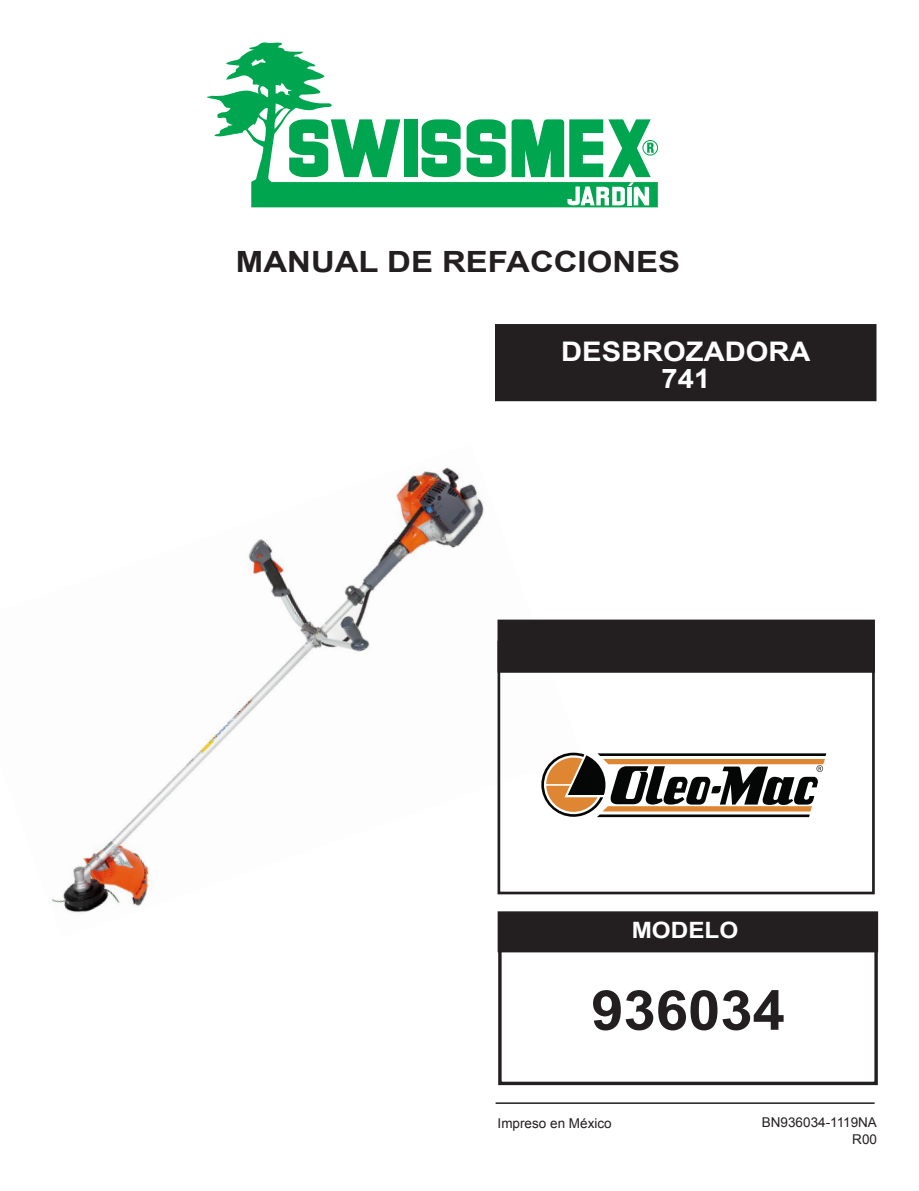
<style>
.page{position:relative;width:919px;height:1191px;background:#fff}
.page>*{position:absolute;margin:0;border:0;box-sizing:border-box;transform-origin:0 0}
.t1{font:700 55.2px "Arial";color:#231f20;scale:1.05 1}
.t2{font:700 29.25px "Arial";color:#231f20;scale:1.12 1}
.t3{font:700 27px/27px "Arial";color:#fff;text-align:center;scale:1.08 1}
.t4{font:700 22.5px "Arial";color:#fff;scale:1.08 1}
.t5{font:13.5px/16.8px "Arial";color:#231f20;text-align:right}
</style>
<div class="page">
<img style="left:51px;top:467px;width:530px;height:446px">
<svg style="left:207px;top:42px;width:450px;height:165px"></svg>
<svg style="left:511px;top:119px;width:143px;height:86px"></svg>
<div style="left:495px;top:324px;width:381px;height:77px;background:#231f20"></div>
<div style="left:497px;top:619px;width:377px;height:54px;background:#231f20;border:2px solid #231f20"></div>
<div style="left:497px;top:911px;width:381px;height:41px;background:#231f20;border:1px solid #231f20"></div>
<hr style="left:495px;top:1102px;width:379px;height:1px;background:#231f20">
<div style="left:497px;top:641px;width:377px;height:253px;border:3px solid #231f20"></div>
<div style="left:498px;top:921px;width:379px;height:164px;border:3px solid #231f20"></div>
<svg style="left:541px;top:752px;width:285px;height:65px"></svg>
<h2 class="t2" style="left:236px;top:242px;width:398px">MANUAL DE REFACCIONES</h2>
<h3 class="t3" style="left:561px;top:339px;width:232px">DESBROZADORA<br>741</h3>
<h3 class="t4" style="left:631px;top:915px;width:100px">MODELO</h3>
<h1 class="t1" style="left:591px;top:973px;width:186px">936034</h1>
<p class="t5" style="left:497px;top:1115px;width:116px">Impreso en México</p>
<p class="t5" style="left:761px;top:1114px;width:117px">BN936034-1119NA<br>R00</p>
</div>
